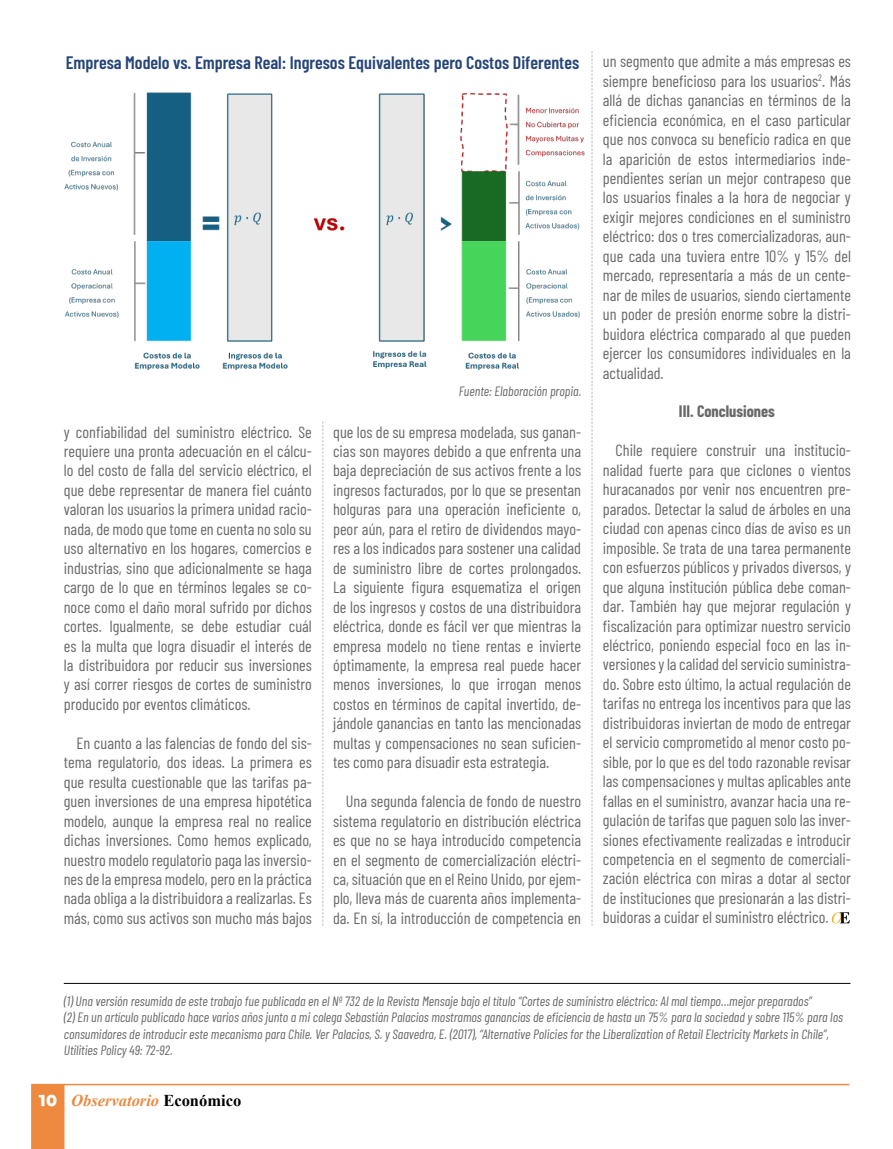
<style>
.page{position:relative;width:893px;height:1149px;background:#fff}
.page>*{position:absolute;margin:0;border:0;box-sizing:border-box;transform-origin:0 0}
.t1{font:600 18px "Barlow Condensed";color:#264578}
.t2{font:italic 700 16.5px "Times New Roman";color:#ed8a40}
.t3{font:16.2px/19.5px "Barlow Condensed";color:#686868;text-align:justify}
.t4{font:700 16.2px "Barlow Condensed";color:#686868}
.t5{font:italic 13.5px/16.2px "Barlow Condensed";color:#686868}
.s1{font-family:"Isidora Sans";font-weight:900;font-style:normal;color:#fff}
.s2{font-style:normal;color:#000}
</style>
<div class="page">
<hr style="left:64px;top:1083px;width:785px;height:1px;background:#ed8a40">
<div style="left:31px;top:1083px;width:33px;height:65px;background:#ed8a40"></div>
<svg style="left:592px;top:51px;width:1px;height:874px"></svg>
<svg style="left:322px;top:421px;width:1px;height:504px"></svg>
<svg style="left:832px;top:912px;width:18px;height:11px"></svg>
<hr style="left:64px;top:982px;width:786px;height:1px;background:#000">
<img style="left:64px;top:93px;width:521px;height:278px">
<p class="t1" style="left:66px;top:50px;width:515px">Empresa Modelo vs. Empresa Real: Ingresos Equivalentes pero Costos Diferentes</p>
<p class="t3" style="left:64px;top:420px;width:250px">y confiabilidad del suministro eléctrico. Se requiere una pronta adecuación en el cálcu&shy;lo del costo de falla del servicio eléctrico, el que debe representar de manera fiel cuánto valoran los usuarios la primera unidad racio&shy;nada, de modo que tome en cuenta no solo su uso alternativo en los hogares, comercios e industrias, sino que adicionalmente se haga cargo de lo que en términos legales se co&shy;noce como el daño moral sufrido por dichos cortes. Igualmente, se debe estudiar cuál es la multa que logra disuadir el interés de la distribuidora por reducir sus inversiones y así correr riesgos de cortes de suministro producido por eventos climáticos.</p>
<p class="t3" style="left:64px;top:731px;width:250px;text-indent:13px">En cuanto a las falencias de fondo del sis&shy;tema regulatorio, dos ideas. La primera es que resulta cuestionable que las tarifas pa&shy;guen inversiones de una empresa hipotética modelo, aunque la empresa real no realice dichas inversiones. Como hemos explicado, nuestro modelo regulatorio paga las inversio&shy;nes de la empresa modelo, pero en la práctica nada obliga a la distribuidora a realizarlas. Es más, como sus activos son mucho más bajos</p>
<p class="t5" style="left:459px;top:381px;width:124px">Fuente: Elaboración propia.</p>
<p class="t3" style="left:333px;top:420px;width:250px">que los de su empresa modelada, sus ganan&shy;cias son mayores debido a que enfrenta una baja depreciación de sus activos frente a los ingresos facturados, por lo que se presentan holguras para una operación ineficiente o, peor aún, para el retiro de dividendos mayo&shy;res a los indicados para sostener una calidad de suministro libre de cortes prolongados.<br>La siguiente figura esquematiza el origen de los ingresos y costos de una distribuidora eléctrica, donde es fácil ver que mientras la empresa modelo no tiene rentas e invierte óptimamente, la empresa real puede hacer menos inversiones, lo que irrogan menos costos en términos de capital invertido, de&shy;jándole ganancias en tanto las mencionadas multas y compensaciones no sean suficien&shy;tes como para disuadir esta estrategia.</p>
<p class="t3" style="left:333px;top:790px;width:250px;text-indent:13px">Una segunda falencia de fondo de nuestro sistema regulatorio en distribución eléctrica es que no se haya introducido competencia en el segmento de comercialización eléctri&shy;ca, situación que en el Reino Unido, por ejem&shy;plo, lleva más de cuarenta años implementa&shy;da. En sí, la introducción de competencia en</p>
<p class="t3" style="left:603px;top:50px;width:250px">un segmento que admite a más empresas es siempre beneficioso para los usuarios<sup>2</sup>. Más allá de dichas ganancias en términos de la eficiencia económica, en el caso particular que nos convoca su beneficio radica en que la aparición de estos intermediarios inde&shy;pendientes serían un mejor contrapeso que los usuarios finales a la hora de negociar y exigir mejores condiciones en el suministro eléctrico: dos o tres comercializadoras, aun&shy;que cada una tuviera entre 10% y 15% del mercado, representaría a más de un cente&shy;nar de miles de usuarios, siendo ciertamente un poder de presión enorme sobre la distri&shy;buidora eléctrica comparado al que pueden ejercer los consumidores individuales en la actualidad.</p>
<p class="t4" style="left:679px;top:400px;width:97px">III. Conclusiones</p>
<p class="t3" style="left:603px;top:439px;width:250px;text-indent:13px">Chile requiere construir una institucio&shy;nalidad fuerte para que ciclones o vientos huracanados por venir nos encuentren pre&shy;parados. Detectar la salud de árboles en una ciudad con apenas cinco días de aviso es un imposible. Se trata de una tarea permanente con esfuerzos públicos y privados diversos, y que alguna institución pública debe coman&shy;dar. También hay que mejorar regulación y fiscalización para optimizar nuestro servicio eléctrico, poniendo especial foco en las in&shy;versiones y la calidad del servicio suministra&shy;do. Sobre esto último, la actual regulación de tarifas no entrega los incentivos para que las distribuidoras inviertan de modo de entregar el servicio comprometido al menor costo po&shy;sible, por lo que es del todo razonable revisar las compensaciones y multas aplicables ante fallas en el suministro, avanzar hacia una re&shy;gulación de tarifas que paguen solo las inver&shy;siones efectivamente realizadas e introducir competencia en el segmento de comerciali&shy;zación eléctrica con miras a dotar al sector de instituciones que presionarán a las distri&shy;buidoras a cuidar el suministro eléctrico.</p>
<p class="t5" style="left:64px;top:991px;width:781px">(1) Una versión resumida de este trabajo fue publicada en el Nº 732 de la Revista Mensaje bajo el título “Cortes de suministro eléctrico: Al mal tiempo…mejor preparados”<br>(2) En un artículo publicado hace varios años junto a mi colega Sebastián Palacios mostramos ganancias de eficiencia de hasta un 75% para la sociedad y sobre 115% para los consumidores de introducir este mecanismo para Chile. Ver Palacios, S. y Saavedra, E. (2017), “Alternative Policies for the Liberalization of Retail Electricity Markets in Chile”, Utilities Policy 49: 72-92.</p>
<p class="t2" style="left:39px;top:1088px;width:204px"><span class="s1">10</span> Observatorio <span class="s2">Económico</span></p>
</div>
